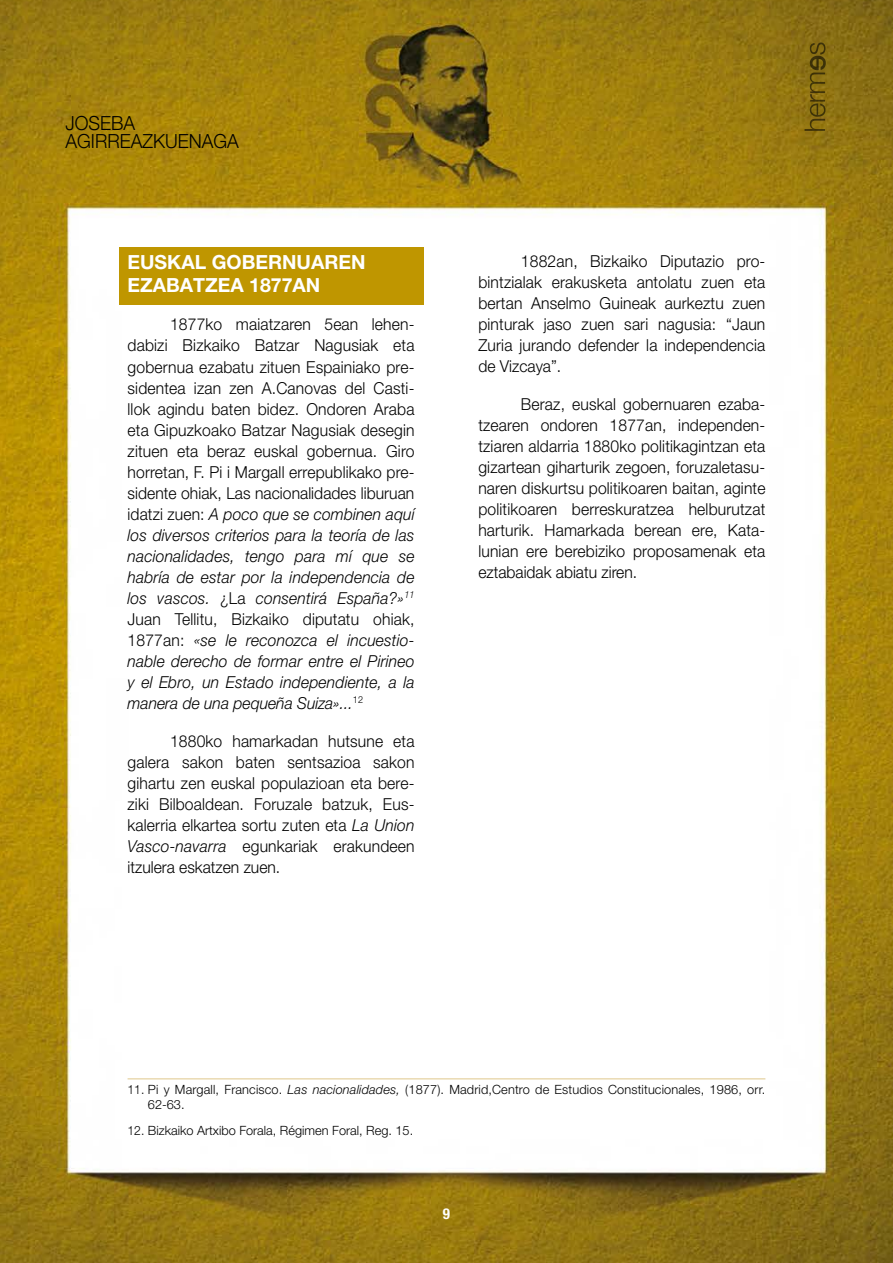
<style>
.page{position:relative;width:893px;height:1263px;background:#fff}
.page>*{position:absolute;margin:0;border:0;box-sizing:border-box;transform-origin:0 0}
.t1{font:700 19.5px/23.4px "Helvetica Neue LT Std";color:#fff}
.t2{font:300 19.5px/18px "Helvetica Neue LT Std";color:#000;scale:.95 1}
.t3{font:300 16.5px/21px "Helvetica Neue LT Std";letter-spacing:.01em;color:#000;text-align:justify;scale:.95 1}
.t4{font:700 condensed 15px "Helvetica Neue LT Std";color:#fff}
.t5{font:300 12.75px/15.3px "Helvetica Neue LT Std";letter-spacing:.01em;color:#000;scale:.95 1}
.s1{font-style:italic}
</style>
<div class="page">
<img style="left:1px;top:0;width:892px;height:1263px">
<svg style="left:804px;top:43px;width:22px;height:88px"></svg>
<div style="left:119px;top:247px;width:304px;height:57px;background:#bf9600"></div>
<hr style="left:128px;top:1078px;width:637px;height:1px;background:#dfc78b">
<p class="t2" style="left:66px;top:114px;width:184px">JOSEBA<br>AGIRREAZKUENAGA</p>
<p class="t1" style="left:128px;top:250px;width:239px">EUSKAL GOBERNUAREN<br>EZABATZEA 1877AN</p>
<p class="t3" style="left:128px;top:314px;width:304px;text-indent:43px">1877ko maiatzaren 5ean lehen&shy;dabizi Bizkaiko Batzar Nagusiak eta gobernua ezabatu zituen Espainiako pre&shy;sidentea izan zen A.Canovas del Casti&shy;llok agindu baten bidez. Ondoren Araba eta Gipuzkoako Batzar Nagusiak desegin zituen eta beraz euskal gobernua. Giro horretan, F. Pi i Margall errepublikako pre&shy;sidente ohiak, Las nacionalidades liburuan idatzi zuen: <span class="s1">A poco que se combinen aquí los diversos criterios para la teoría de las nacionalidades, tengo para mí que se habría de estar por la independencia de los vascos.</span> ¿La <span class="s1">consentirá España?»</span><sup>11<br></sup>Juan Tellitu, Bizkaiko diputatu ohiak, 1877an: <span class="s1">«se le reconozca el incuestio&shy;nable derecho de formar entre el Pirineo y el Ebro, un Estado independiente, a la manera de una pequeña Suiza»...</span><sup>12</sup></p>
<p class="t3" style="left:128px;top:730px;width:304px;text-indent:43px">1880ko hamarkadan hutsune eta galera sakon baten sentsazioa sakon gihartu zen euskal populazioan eta bere&shy;ziki Bilboaldean. Foruzale batzuk, Eus&shy;kalerria elkartea sortu zuten eta <span class="s1">La Union Vasco-navarra</span> egunkariak erakundeen itzulera eskatzen zuen.</p>
<p class="t3" style="left:478px;top:250px;width:304px;text-indent:43px">1882an, Bizkaiko Diputazio pro&shy;bintzialak erakusketa antolatu zuen eta bertan Anselmo Guineak aurkeztu zuen pinturak jaso zuen sari nagusia: “Jaun Zuria jurando defender la independencia de Vizcaya”.</p>
<p class="t3" style="left:478px;top:393px;width:304px;text-indent:43px">Beraz, euskal gobernuaren ezaba&shy;tzearen ondoren 1877an, independen&shy;tziaren aldarria 1880ko politikagintzan eta gizartean giharturik zegoen, foruzaletasu&shy;naren diskurtsu politikoaren baitan, aginte politikoaren berreskuratzea helburutzat harturik. Hamarkada berean ere, Kata&shy;lunian ere berebiziko proposamenak eta eztabaidak abiatu ziren.</p>
<p class="t5" style="left:148px;top:1082px;width:651px;text-indent:-20px">11. Pi y Margall, Francisco. <span class="s1">Las nacionalidades,</span> (1877). Madrid,Centro de Estudios Constitucionales, 1986, orr.<br>62-63.</p>
<p class="t5" style="left:128px;top:1123px;width:302px">12. Bizkaiko Artxibo Forala, Régimen Foral, Reg. 15.</p>
<p class="t4" style="left:443px;top:1205px;width:9px">9</p>
</div>
